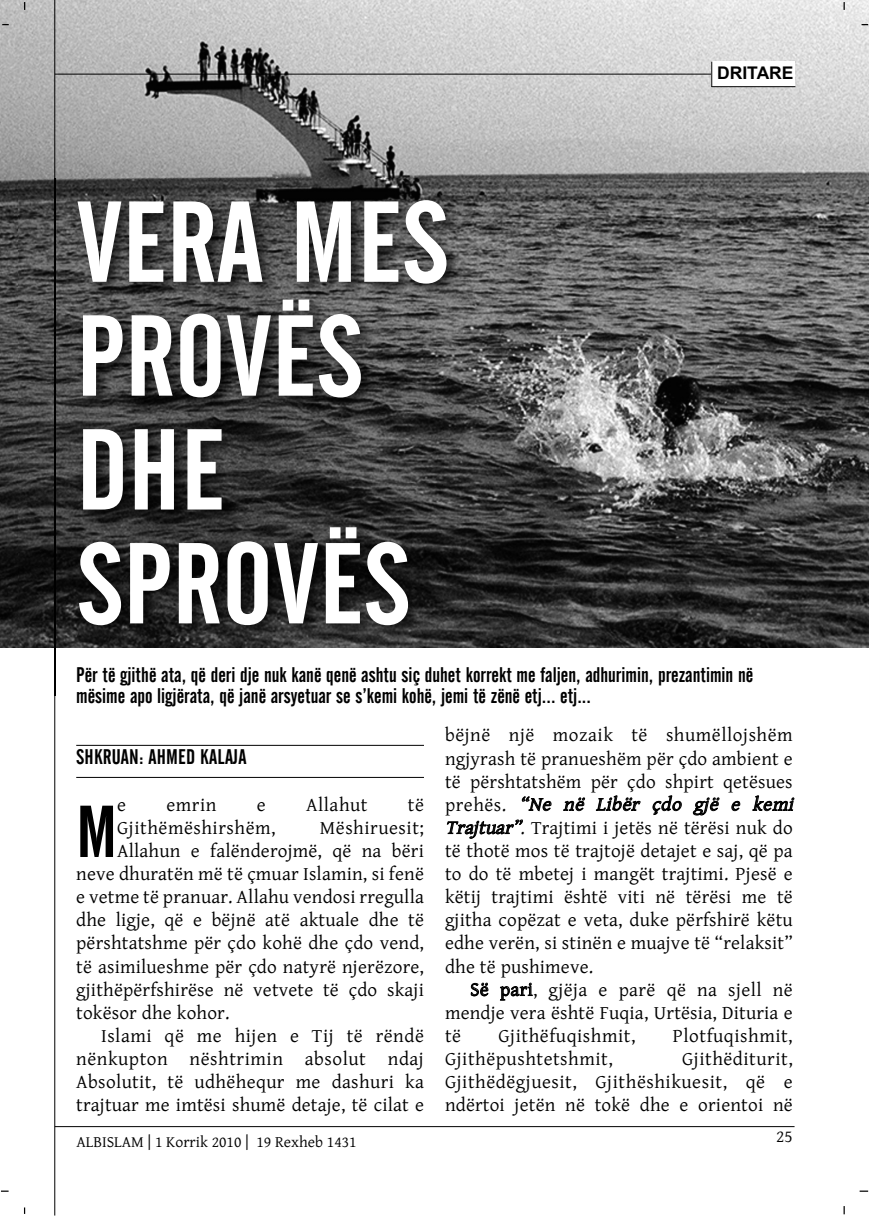
<style>
.page{position:relative;width:869px;height:1216px;background:#fff}
.page>*{position:absolute;margin:0;border:0;box-sizing:border-box;transform-origin:0 0}
.t1{font:113.75px/113.8px "Alternate Gothic No 2 BT";color:#fff;scale:1.06 1}
.t2{font:72.62px "Alternate Gothic No 2 BT";color:#000}
.t3{font:21px/21px "Alternate Gothic No 2 BT";color:#000}
.t4{font:19.25px/23.1px "Gentium Alt";letter-spacing:.01em;color:#000;text-align:justify}
.t5{font:19.25px "Gentium Alt";letter-spacing:.03em;color:#000}
.t6{font:700 17.5px "Arial";color:#000}
.t7{font:17.5px "Gentium Alt";color:#000}
.t8{font:15.75px "Gentium Alt";color:#000}
.s1{font-style:italic}
</style>
<div class="page">
<img style="left:0;top:0;width:868px;height:648px">
<hr style="left:54px;top:0;width:1px;height:1215px;background:#000">
<hr style="left:55px;top:1126px;width:739px;height:1px;background:#000">
<hr style="left:55px;top:74px;width:739px;height:1px;background:#000">
<div style="left:711px;top:62px;width:84px;height:25px;background:#fff"></div>
<svg style="left:711px;top:62px;width:1px;height:24px"></svg>
<hr style="left:711px;top:86px;width:84px;height:1px;background:#000">
<hr style="left:76px;top:745px;width:348px;height:1px;background:#000">
<hr style="left:76px;top:777px;width:348px;height:1px;background:#000">
<img style="left:19px;top:178px;width:539px;height:517px">
<img style="left:54px;top:178px;width:1px;height:517px">
<h1 class="t1" style="left:76px;top:186px;width:353px">VERA MES<br>PROVËS<br>DHE<br>SPROVËS</h1>
<p class="t6" style="left:716px;top:62px;width:78px">DRITARE</p>
<p class="t3" style="left:76px;top:663px;width:678px">Për të gjithë ata, që deri dje nuk kanë qenë ashtu siç duhet korrekt me faljen, adhurimin, prezantimin në mësime apo ligjërata, që janë arsyetuar se s’kemi kohë, jemi të zënë etj... etj...</p>
<p class="t3" style="left:76px;top:746px;width:172px">SHKRUAN: AHMED KALAJA</p>
<h2 class="t2" style="left:76px;top:789px;width:42px">M</h2>
<p class="t4" style="left:117px;top:792px;width:10px">e</p>
<p class="t4" style="left:166px;top:792px;width:51px">emrin</p>
<p class="t4" style="left:257px;top:792px;width:10px">e</p>
<p class="t5" style="left:306px;top:792px;width:63px">Allahut</p>
<p class="t4" style="left:407px;top:792px;width:18px">të</p>
<p class="t5" style="left:117px;top:816px;width:160px">Gjithëmëshirshëm,</p>
<p class="t5" style="left:319px;top:816px;width:106px">Mëshiruesit;</p>
<p class="t4" style="left:117px;top:838px;width:308px">Allahun e falënderojmë, që na bëri</p>
<p class="t4" style="left:76px;top:861px;width:349px">neve dhuratën më të çmuar Islamin, si fenë</p>
<p class="t4" style="left:76px;top:885px;width:349px">e vetme të pranuar. Allahu vendosi rregulla</p>
<p class="t4" style="left:76px;top:908px;width:349px">dhe ligje, që e bëjnë atë aktuale dhe të</p>
<p class="t4" style="left:76px;top:931px;width:349px">përshtatshme për çdo kohë dhe çdo vend,</p>
<p class="t4" style="left:76px;top:954px;width:349px">të asimilueshme për çdo natyrë njerëzore,</p>
<p class="t4" style="left:76px;top:977px;width:349px">gjithëpërfshirëse në vetvete të çdo skaji</p>
<p class="t4" style="left:76px;top:1000px;width:155px">tokësor dhe kohor.</p>
<p class="t5" style="left:101px;top:1023px;width:324px">Islami që me hijen e Tij të rëndë</p>
<p class="t5" style="left:76px;top:1047px;width:349px">nënkupton nështrimin absolut ndaj</p>
<p class="t4" style="left:76px;top:1069px;width:349px">Absolutit, të udhëhequr me dashuri ka</p>
<p class="t4" style="left:76px;top:1092px;width:349px">trajtuar me imtësi shumë detaje, të cilat e</p>
<p class="t8" style="left:76px;top:1132px;width:281px">ALBISLAM | 1 Korrik 2010 | 19 Rexheb 1431</p>
<p class="t4" style="left:445px;top:723px;width:355px;text-align:left">bëjnë një mozaik të shumëllojshëm ngjyrash të pranueshëm për çdo ambient e të përshtatshëm për çdo shpirt qetësues p r e h ë s . <span class="s1">“Ne në Libër çdo gj ë e kemi Trajtuar”</span>. Trajtimi i jetës në tërësi nuk do të thotë mos të trajtojë detajet e saj, që pa to do të mbetej i mangët trajtimi. Pjesë e këtij trajtimi është viti në tërësi me të gjitha copëzat e veta, duke përfshirë këtu edhe verën, si stinën e muajve të “relaksit” dhe të pushimeve.</p>
<p class="t4" style="left:445px;top:977px;width:349px;text-indent:25px">Së pari, gjëja e parë që na sjell në mendje vera është Fuqia, Urtësia, Dituria e të</p>
<p class="t5" style="left:498px;top:1023px;width:138px">Gjithëfuqishmit,</p>
<p class="t5" style="left:672px;top:1023px;width:121px">Plotfuqishmit,</p>
<p class="t5" style="left:445px;top:1047px;width:169px">Gjithëpushtetshmit,</p>
<p class="t4" style="left:445px;top:1046px;width:349px;text-indent:237px">Gjithëditurit, Gjithëdëgjuesit, Gjithëshikuesit, që e ndërtoi jetën në tokë dhe e orientoi në</p>
<p class="t7" style="left:775px;top:1125px;width:18px">25</p>
</div>
